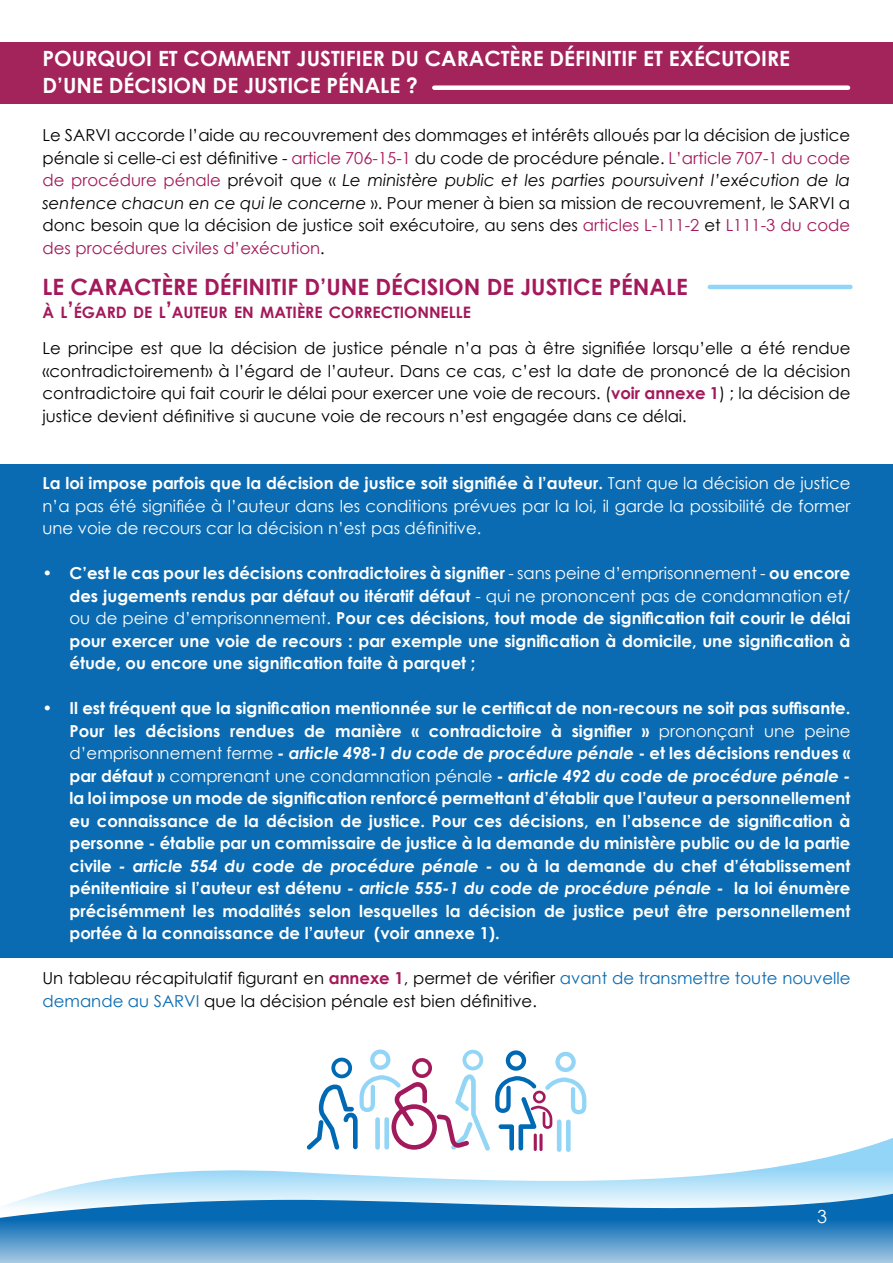
<style>
.page{position:relative;width:893px;height:1263px;background:#fff}
.page>*{position:absolute;margin:0;border:0;box-sizing:border-box;transform-origin:0 0}
.t1{font:700 22.5px "Century Gothic";color:#a3195b}
.t2{font:700 21px/27px "Century Gothic";color:#fff}
.t3{font:18px "Century Gothic";color:#fff}
.t4{font:700 16.5px/22.5px "Century Gothic";color:#fff;text-align:justify}
.t5{font:16.5px/22.5px "Century Gothic";color:#000;text-align:justify}
.t6{font:16.5px/22.5px "Century Gothic";color:#fff;text-align:justify}
.t7{font:700 15.75px "Century Gothic";color:#a3195b}
.s1{color:#a3195b}
.s2{font-style:italic}
.s3{font-size:22.5px}
.s4{font-weight:700;color:#a3195b}
.s5{font-weight:700}
.s6{font-weight:400}
.s7{font-weight:700;color:#a5195b}
.s8{color:#0a6bb2}
</style>
<div class="page">
<svg style="left:59px;top:1138px;width:834px;height:51px"></svg>
<svg style="left:0;top:1189px;width:893px;height:74px"></svg>
<div style="left:0;top:43px;width:893px;height:61px;background:#a3235b"></div>
<div style="left:0;top:465px;width:893px;height:493px;background:#0a6bb2"></div>
<hr style="left:710px;top:285px;width:140px;height:4px;background:#93d5f6">
<hr style="left:557px;top:1119px;width:4px;height:33px;background:#a9ddf7;border-radius:2px">
<svg style="left:307px;top:1049px;width:279px;height:102px"></svg>
<div style="left:434px;top:85px;width:414px;height:5px;background:#fff"></div>
<p class="t2" style="left:43px;top:44px;width:749px">POURQUOI ET COMMENT JUSTIFIER DU CARACTÈRE DÉFINITIF ET EXÉCUTOIRE<br>D’UNE DÉCISION DE JUSTICE PÉNALE ?</p>
<p class="t5" style="left:42px;top:124px;width:809px">Le SARVI accorde l’aide au recouvrement des dommages et intérêts alloués par la décision de justice pénale si celle-ci est définitive - <span class="s1">article 706-15-1</span> du code de procédure pénale. <span class="s1">L’article 707-1 du code de procédure pénale</span> prévoit que « <span class="s2">Le ministère public et les parties poursuivent l’exécution de la sentence chacun en ce qui le concerne</span> ». Pour mener à bien sa mission de recouvrement, le SARVI a donc besoin que la décision de justice soit exécutoire, au sens des <span class="s1">articles L-111-2</span> et <span class="s1">L111-3 du code des procédures civiles d’exécution</span>.</p>
<h1 class="t1" style="left:43px;top:270px;width:647px">LE CARACTÈRE DÉFINITIF D’UNE DÉCISION DE JUSTICE PÉNALE</h1>
<p class="t7" style="left:43px;top:300px;width:430px">À L<span class="s3">’</span>ÉGARD DE L<span class="s3">’</span>AUTEUR EN MATIÈRE CORRECTIONNELLE</p>
<p class="t5" style="left:43px;top:337px;width:809px">Le principe est que la décision de justice pénale n’a pas à être signifiée lorsqu’elle a été rendue «contradictoirement» à l’égard de l’auteur. Dans ce cas, c’est la date de prononcé de la décision contradictoire qui fait courir le délai pour exercer une voie de recours. (<span class="s4">voir annexe 1</span>) ; la décision de justice devient définitive si aucune voie de recours n’est engagée dans ce délai.</p>
<p class="t6" style="left:43px;top:472px;width:809px"><span class="s5">La loi impose parfois que la décision de justice soit signifiée à l’auteur.</span> Tant que la décision de justice n’a pas été signifiée à l’auteur dans les conditions prévues par la loi, il garde la possibilité de former une voie de recours car la décision n’est pas définitive.</p>
<p class="t4" style="left:70px;top:561px;width:782px;text-indent:-27px">• C’est le cas pour les décisions contradictoires à signifier <span class="s6">- sans peine d’emprisonnement -</span> ou encore des jugements rendus par défaut ou itératif défaut <span class="s6">- qui ne prononcent pas de condamnation et/ ou de peine d’emprisonnement.</span> Pour ces décisions, tout mode de signification fait courir le délai pour exercer une voie de recours : par exemple une signification à domicile, une signification à étude, ou encore une signification faite à parquet ;</p>
<p class="t4" style="left:70px;top:696px;width:782px;text-indent:-27px">• Il est fréquent que la signification mentionnée sur le certificat de non-recours ne soit pas suffisante.<br>Pour les décisions rendues de manière « contradictoire à signifier » <span class="s6">prononçant une peine d’emprisonnement ferme</span> <span class="s2">- article 498-1 du code de procédure pénale</span> - et les décisions rendues « par défaut » <span class="s6">comprenant une condamnation pénale</span> <span class="s2">- article 492 du code de procédure pénale - </span>la loi impose un mode de signification renforcé permettant d’établir que l’auteur a personnellement eu connaissance de la décision de justice. Pour ces décisions, en l’absence de signification à personne - établie par un commissaire de justice à la demande du ministère public ou de la partie civile <span class="s2">- article 554 du code de procédure pénale -</span> ou à la demande du chef d’établissement pénitentiaire si l’auteur est détenu <span class="s2">- article 555-1 du code de procédure pénale -</span> la loi énumère précisémment les modalités selon lesquelles la décision de justice peut être personnellement portée à la connaissance de l’auteur (voir annexe 1).</p>
<p class="t5" style="left:43px;top:967px;width:809px">Un tableau récapitulatif figurant en <span class="s7">annexe 1</span>, permet de vérifier <span class="s8">avant de transmettre toute nouvelle demande au SARVI</span> que la décision pénale est bien définitive.</p>
<p class="t3" style="left:817px;top:1204px;width:11px">3</p>
</div>
